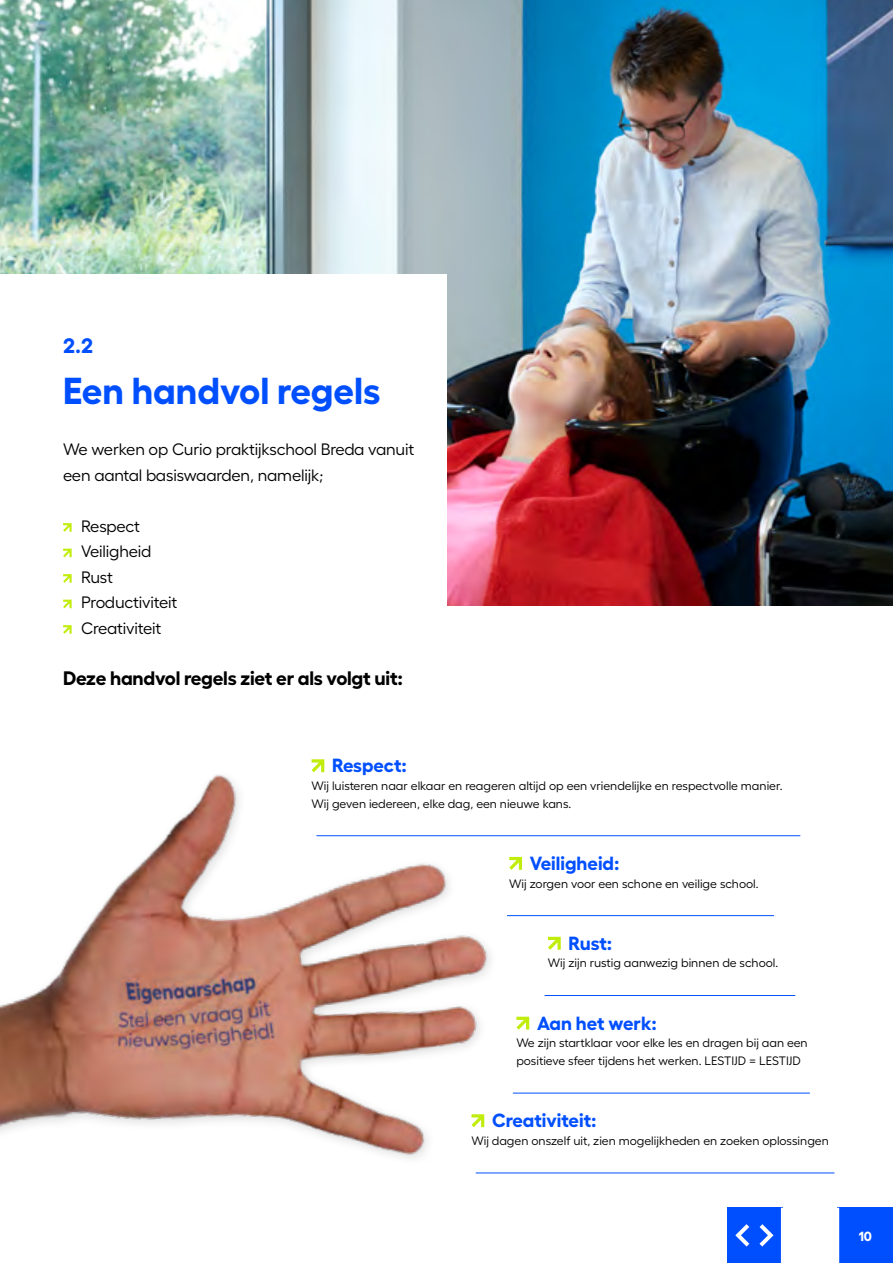
<style>
.page{position:relative;width:893px;height:1263px;background:#fff}
.page>*{position:absolute;margin:0;border:0;box-sizing:border-box;transform-origin:0 0}
.t1{font:700 37.5px "Fellix";color:#004fff}
.t2{font:700 21px "Fellix";color:#004fff}
.t3{font:700 19.5px "Fellix";letter-spacing:-.01em;color:#000}
.t4{font:700 19.05px "Fellix";color:#004fff}
.t5{font:16.5px/25.5px "Fellix";letter-spacing:-.01em;color:#000}
.t6{font:700 13.35px "Fellix";color:#fff}
.t7{font:12.15px/17.7px "Fellix";color:#000}
</style>
<div class="page">
<img style="left:0;top:759px;width:519px;height:415px">
<svg style="left:312px;top:759px;width:12px;height:13px"></svg>
<svg style="left:509px;top:857px;width:13px;height:13px"></svg>
<svg style="left:548px;top:937px;width:13px;height:13px"></svg>
<svg style="left:516px;top:1017px;width:13px;height:13px"></svg>
<svg style="left:471px;top:1114px;width:13px;height:13px"></svg>
<hr style="left:316px;top:835px;width:484px;height:1px;background:#004fff">
<hr style="left:507px;top:915px;width:267px;height:1px;background:#004fff">
<hr style="left:545px;top:995px;width:250px;height:1px;background:#004fff">
<hr style="left:513px;top:1093px;width:297px;height:1px;background:#004fff">
<hr style="left:476px;top:1172px;width:358px;height:1px;background:#004fff">
<img style="left:0;top:0;width:893px;height:606px">
<div style="left:0;top:274px;width:446px;height:411px;background:#fff"></div>
<svg style="left:63px;top:523px;width:9px;height:9px"></svg>
<svg style="left:63px;top:549px;width:9px;height:8px"></svg>
<svg style="left:63px;top:574px;width:9px;height:9px"></svg>
<svg style="left:63px;top:600px;width:9px;height:8px"></svg>
<svg style="left:63px;top:625px;width:9px;height:9px"></svg>
<div style="left:838px;top:1208px;width:55px;height:55px;background:#004fff"></div>
<div style="left:727px;top:1208px;width:55px;height:55px;background:#004fff"></div>
<hr style="left:836px;top:1208px;width:3px;height:55px;background:#fff">
<hr style="left:781px;top:1208px;width:3px;height:55px;background:#fff">
<svg style="left:759px;top:1224px;width:14px;height:22px"></svg>
<svg style="left:735px;top:1224px;width:14px;height:22px"></svg>
<h2 class="t2" style="left:63px;top:329px;width:31px">2.2</h2>
<h1 class="t1" style="left:63px;top:361px;width:319px">Een handvol regels</h1>
<h3 class="t5" style="left:63px;top:435px;width:353px">We werken op Curio praktijkschool Breda vanuit een aantal basiswaarden, namelijk;</h3>
<h3 class="t5" style="left:81px;top:512px;width:98px">Respect<br>Veiligheid<br>Rust<br>Productiviteit<br>Creativiteit</h3>
<h3 class="t3" style="left:63px;top:662px;width:341px">Deze handvol regels ziet er als volgt uit:</h3>
<h3 class="t4" style="left:332px;top:750px;width:76px">Respect:</h3>
<p class="t7" style="left:312px;top:776px;width:473px">Wij luisteren naar elkaar en reageren altijd op een vriendelijke en respectvolle manier.<br>Wij geven iedereen, elke dag, een nieuwe kans.</p>
<h3 class="t4" style="left:530px;top:848px;width:91px">Veiligheid:</h3>
<p class="t7" style="left:509px;top:873px;width:251px">Wij zorgen voor een schone en veilige school.</p>
<h3 class="t4" style="left:568px;top:928px;width:45px">Rust:</h3>
<p class="t7" style="left:548px;top:953px;width:232px">Wij zijn rustig aanwezig binnen de school.</p>
<h3 class="t4" style="left:537px;top:1007px;width:122px">Aan het werk:</h3>
<p class="t7" style="left:516px;top:1033px;width:293px">We zijn startklaar voor elke les en dragen bij aan een positieve sfeer tijdens het werken. LESTIJD = LESTIJD</p>
<h3 class="t4" style="left:492px;top:1105px;width:106px">Creativiteit:</h3>
<p class="t7" style="left:471px;top:1130px;width:359px">Wij dagen onszelf uit, zien mogelijkheden en zoeken oplossingen</p>
<p class="t6" style="left:859px;top:1225px;width:15px">10</p>
</div>
